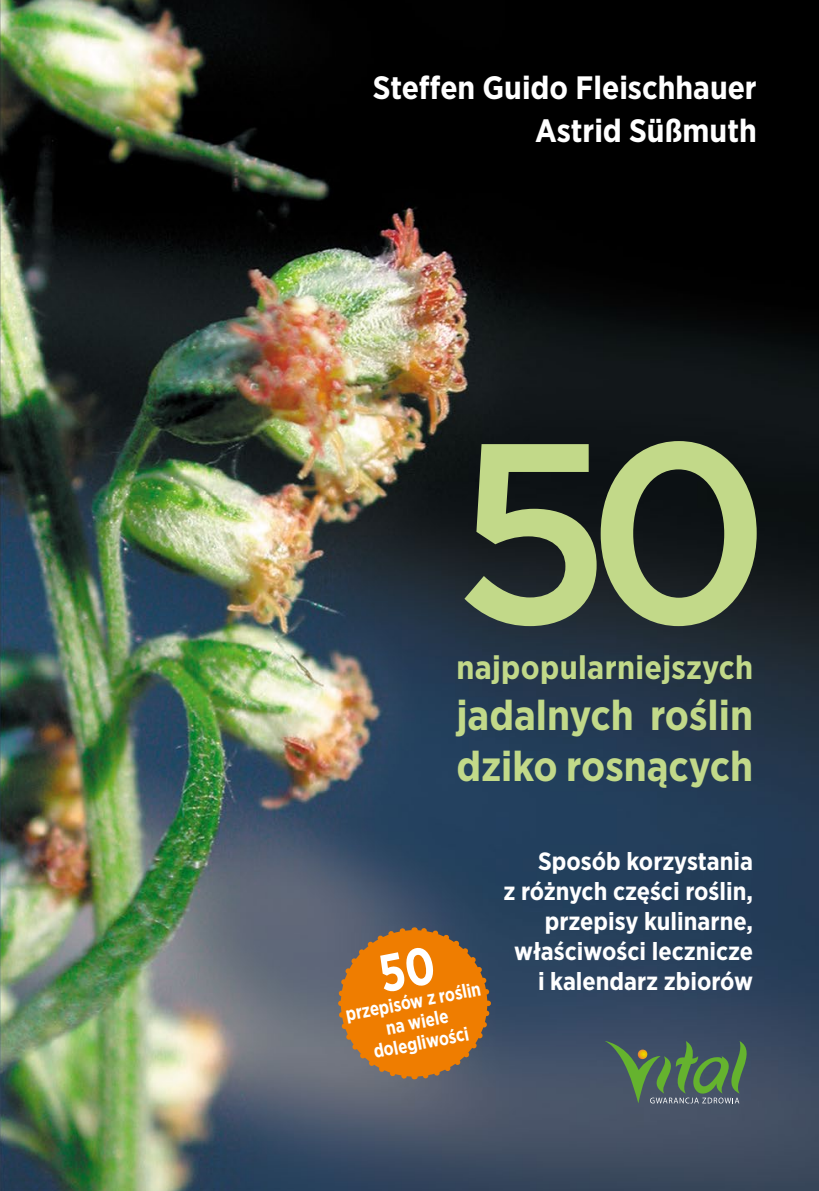
<style>
.page{position:relative;width:819px;height:1191px;background:#fff}
.page>*{position:absolute;margin:0;border:0;box-sizing:border-box;transform-origin:0 0}
.t1{font:500 255.5px "Gotham";color:#c2d989}
.t2{font:700 42px/51.1px "Gotham Narrow";color:#c2d989}
.t3{font:700 32.9px "Gotham Narrow";letter-spacing:.01em;color:#c2d989}
.t4{font:700 32.38px/42.7px "Gotham Narrow";color:#fff;text-align:right}
.t5{font:700 25.03px/29.9px "Gotham Narrow";color:#fff;text-align:right}
.t6{font:700 19.25px/21px "Gotham Narrow";color:#fff;text-align:center;scale:.9 1}
</style>
<div class="page">
<img style="left:0;top:0;width:819px;height:1191px">
<svg style="left:604px;top:1041px;width:143px;height:62px;background:#506e5a"></svg>
<svg style="left:335px;top:924px;width:158px;height:158px;background:#be7322"></svg>
<p class="t4" style="left:373px;top:66px;width:385px">Steffen Guido Fleischhauer<br>Astrid Süßmuth</p>
<h1 class="t1" style="left:452px;top:365px;width:320px">50</h1>
<h3 class="t3" style="left:456px;top:646px;width:298px">najpopularniejszych</h3>
<h2 class="t2" style="left:456px;top:689px;width:298px">jadalnych roślin dziko rosnących</h2>
<p class="t6" style="left:344px;top:1004px;width:154px;rotate:-11deg">przepisów z roślin na wiele dolegliwości</p>
<p class="t5" style="left:503px;top:846px;width:251px">Sposób korzystania<br>z różnych części roślin, przepisy kulinarne, właściwości lecznicze i kalendarz zbiorów</p>
</div>
